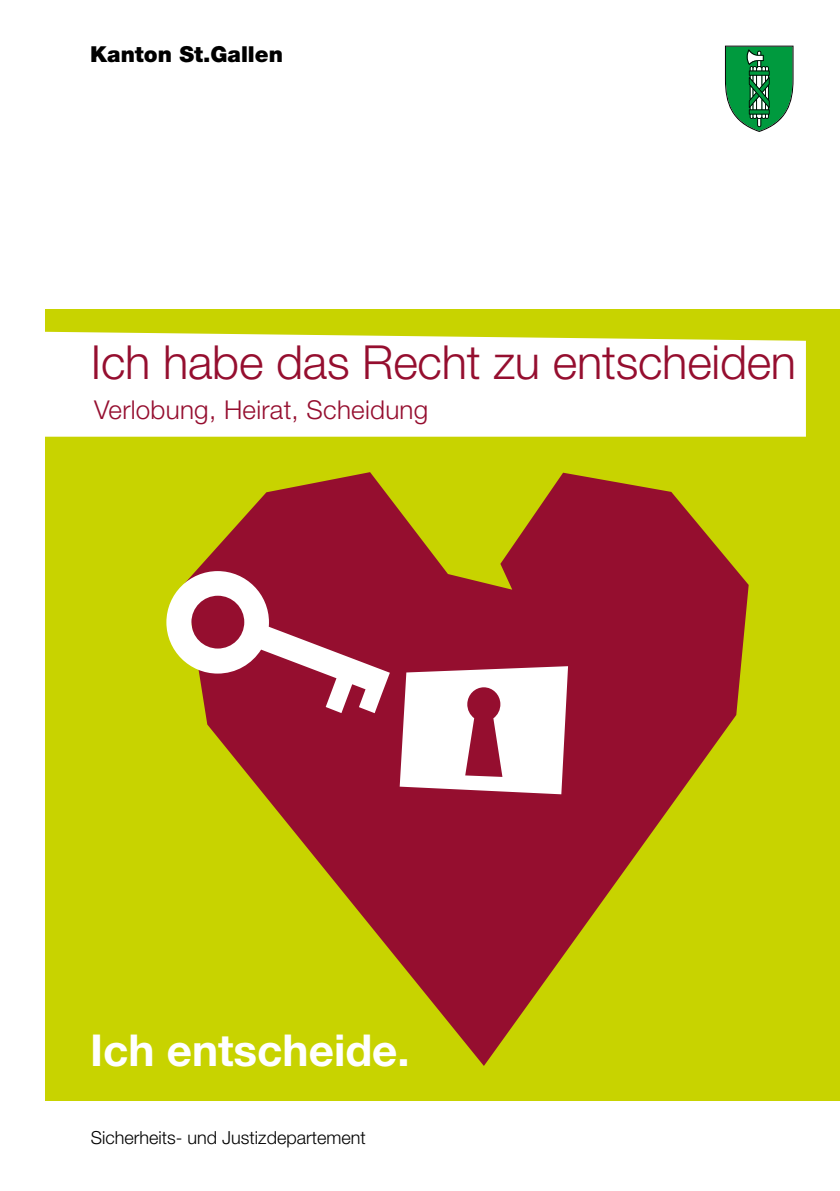
<style>
.page{position:relative;width:840px;height:1191px;background:#fff}
.page>*{position:absolute;margin:0;border:0;box-sizing:border-box;transform-origin:0 0}
.t1{font:300 47px "Helvetica Neue";letter-spacing:-.005em;color:#950e2f}
.t2{font:700 44px "Helvetica Neue";color:#fff}
.t3{font:300 26px "Helvetica Neue";letter-spacing:.01em;color:#950e2f}
.t4{font:900 22px "Helvetica Neue";color:#000}
.t5{font:300 18px "Helvetica Neue";color:#000}
</style>
<div class="page">
<div style="left:45px;top:309px;width:794px;height:791px;background:#c8d300"></div>
<div style="left:45px;top:332px;width:760px;height:105px;background:#fff"></div>
<svg style="left:724px;top:46px;width:69px;height:86px"></svg>
<svg style="left:196px;top:472px;width:552px;height:594px;fill:#950e2f"></svg>
<svg style="left:166px;top:571px;width:223px;height:142px;background:#ba696d"></svg>
<svg style="left:399px;top:666px;width:168px;height:128px;background:#e9cdd4"></svg>
<p class="t4" style="left:90px;top:41px;width:194px">Kanton St.Gallen</p>
<h1 class="t1" style="left:91px;top:334px;width:706px">Ich habe das Recht zu entscheiden</h1>
<h3 class="t3" style="left:94px;top:394px;width:335px">Verlobung, Heirat, Scheidung</h3>
<h2 class="t2" style="left:90px;top:1022px;width:321px">Ich entscheide.</h2>
<p class="t5" style="left:91px;top:1126px;width:276px">Sicherheits- und Justizdepartement</p>
</div>
